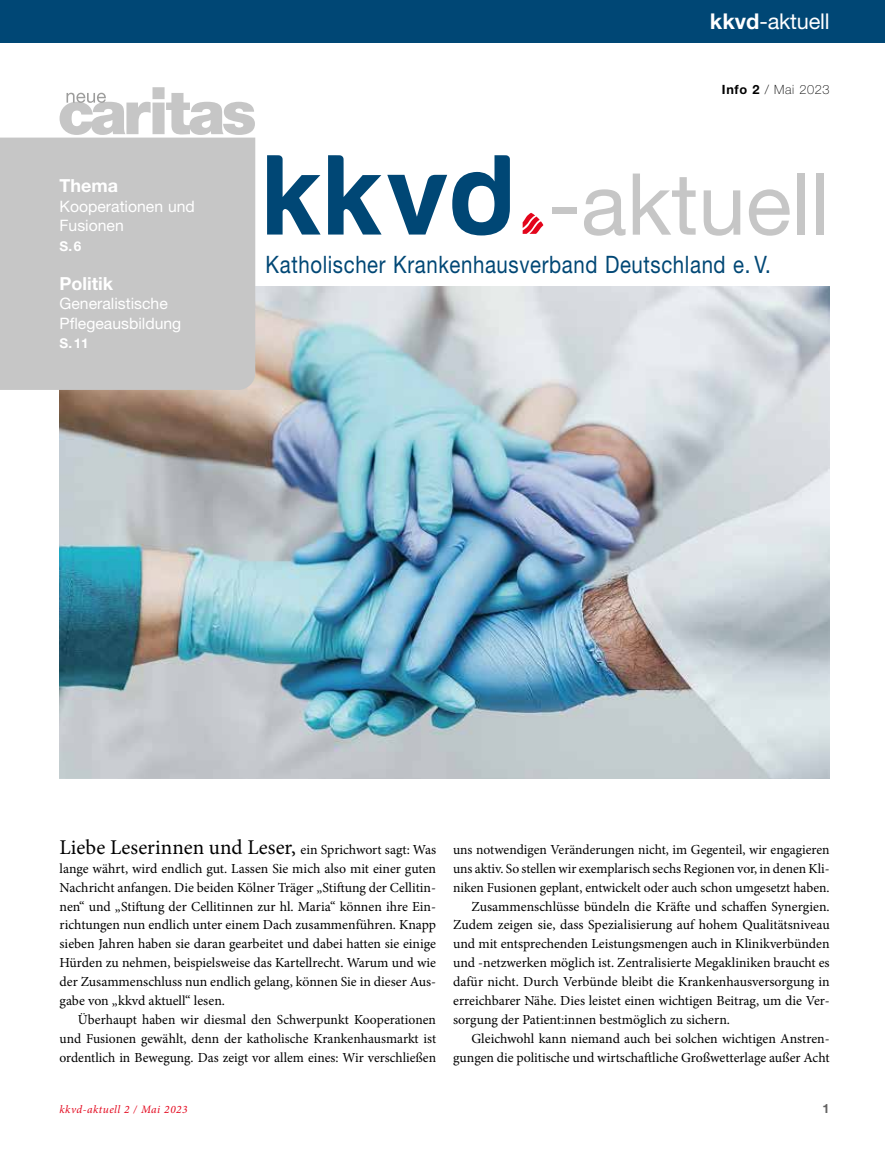
<style>
.page{position:relative;width:885px;height:1149px;background:#fff}
.page>*{position:absolute;margin:0;border:0;box-sizing:border-box;transform-origin:0 0}
.t1{font:85.5px "Helvetica Neue LT Std";color:#c6c6c6}
.t2{font:24px "Helvetica Neue LT Std";letter-spacing:.03em;color:#004775;scale:.85 1}
.t3{font:21.75px "Helvetica Neue LT Std";letter-spacing:-.01em;color:#fff}
.t4{font:21px "Minion Pro";color:#000}
.t5{font:700 18px "Helvetica Neue LT Std";color:#fff}
.t6{font:15.75px/19.5px "Helvetica Neue LT Std";color:#fff}
.t7{font:13.8px/18.9px "Minion Pro";color:#000;text-align:justify}
.t8{font:700 13.5px "Helvetica Neue LT Std";color:#fff}
.t9{font:100 12.75px "Helvetica Neue LT Std";letter-spacing:.05em;color:#000}
.t10{font:700 12.75px "Helvetica Neue LT Std";color:#646363}
.t11{font:italic 11.25px "Minion Pro";letter-spacing:.04em;color:#e3051b}
.s1{font-weight:700}
.s2{font-size:13.8px}
</style>
<div class="page">
<img style="left:60px;top:286px;width:769px;height:491px">
<div style="left:0;top:0;width:884px;height:43px;background:#004775"></div>
<svg style="left:60px;top:87px;width:195px;height:48px"></svg>
<div style="left:0;top:137px;width:255px;height:253px;background:#c6c6c6"></div>
<svg style="left:522px;top:213px;width:21px;height:21px"></svg>
<svg style="left:267px;top:155px;width:53px;height:79px"></svg>
<svg style="left:328px;top:155px;width:53px;height:79px"></svg>
<svg style="left:387px;top:155px;width:123px;height:80px"></svg>
<h3 class="t3" style="left:709px;top:8px;width:121px"><span class="s1">kkvd</span>-aktuell</h3>
<h3 class="t5" style="left:60px;top:174px;width:60px">Thema</h3>
<p class="t6" style="left:60px;top:196px;width:137px">Kooperationen und<br>Fusionen</p>
<p class="t8" style="left:60px;top:237px;width:23px">S.6</p>
<h3 class="t5" style="left:60px;top:272px;width:55px">Politik</h3>
<p class="t6" style="left:60px;top:293px;width:123px">Generalistische<br>Pflegeausbildung</p>
<p class="t8" style="left:60px;top:335px;width:31px">S.11</p>
<p class="t9" style="left:721px;top:82px;width:109px"><span class="s1">Info 2</span> / Mai 2023</p>
<h1 class="t1" style="left:547px;top:153px;width:283px">-aktuell</h1>
<h2 class="t2" style="left:265px;top:250px;width:595px">Katholischer Krankenhausverband Deutschland e. V.</h2>
<h3 class="t4" style="left:60px;top:832px;width:378px">Liebe Leserinnen und Leser, <span class="s2">ein Sprichwort sagt: Was</span></h3>
<p class="t7" style="left:60px;top:858px;width:378px">lange währt, wird endlich gut. Lassen Sie mich also mit einer guten Nachricht anfangen. Die beiden Kölner Träger „Stiftung der Cellitin&shy;nen“ und „Stiftung der Cellitinnen zur hl. Maria“ können ihre Ein&shy;richtungen nun endlich unter einem Dach zusammenführen. Knapp sieben Jahren haben sie daran gearbeitet und dabei hatten sie einige Hürden zu nehmen, beispielsweise das Kartellrecht. Warum und wie der Zusammenschluss nun endlich gelang, können Sie in dieser Aus&shy;gabe von „kkvd aktuell“ lesen.</p>
<p class="t7" style="left:60px;top:1009px;width:378px;text-indent:18px">Überhaupt haben wir diesmal den Schwerpunkt Kooperationen und Fusionen gewählt, denn der katholische Krankenhausmarkt ist ordentlich in Bewegung. Das zeigt vor allem eines: Wir verschließen</p>
<p class="t7" style="left:453px;top:839px;width:378px">uns notwendigen Veränderungen nicht, im Gegenteil, wir engagieren</p>
<p class="t7" style="left:453px;top:858px;width:378px">uns aktiv. So stellen wir exemplarisch sechs Regionen vor, in denen Kli-</p>
<p class="t7" style="left:453px;top:877px;width:378px">niken Fusionen geplant, entwickelt oder auch schon umgesetzt haben.</p>
<p class="t7" style="left:471px;top:896px;width:360px">Zusammenschlüsse bündeln die Kräfte und schaffen Synergien.</p>
<p class="t7" style="left:453px;top:915px;width:378px">Zudem zeigen sie, dass Spezialisierung auf hohem Qualitätsniveau</p>
<p class="t7" style="left:453px;top:934px;width:378px">und mit entsprechenden Leistungsmengen auch in Klinikverbünden</p>
<p class="t7" style="left:453px;top:953px;width:378px">und -netzwerken möglich ist. Zentralisierte Megakliniken braucht es</p>
<p class="t7" style="left:453px;top:972px;width:378px">dafür nicht. Durch Verbünde bleibt die Krankenhausversorgung in</p>
<p class="t7" style="left:453px;top:991px;width:378px">erreichbarer Nähe. Dies leistet einen wichtigen Beitrag, um die Ver-</p>
<p class="t7" style="left:453px;top:1009px;width:278px">sorgung der Patient:innen bestmöglich zu sichern.</p>
<p class="t7" style="left:471px;top:1028px;width:360px">Gleichwohl kann niemand auch bei solchen wichtigen Anstren-</p>
<p class="t7" style="left:453px;top:1047px;width:378px">gungen die politische und wirtschaftliche Großwetterlage außer Acht</p>
<p class="t11" style="left:60px;top:1101px;width:130px">kkvd-aktuell 2 / Mai 2023</p>
<p class="t10" style="left:822px;top:1100px;width:9px">1</p>
</div>
